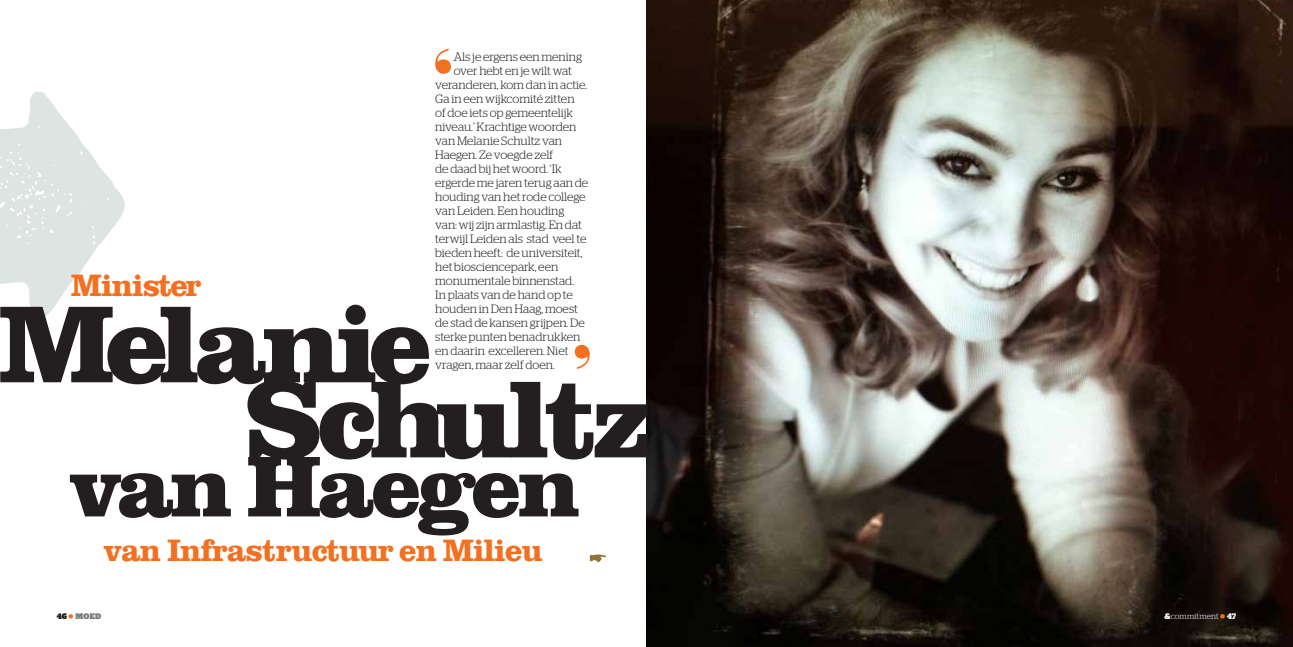
<style>
.page{position:relative;width:1293px;height:647px;background:#fff}
.page>*{position:absolute;margin:0;border:0;box-sizing:border-box;transform-origin:0 0}
.t1{font:700 expanded 113px "Clarendon URW";letter-spacing:-.04em;color:#231f20}
.t2{font:700 expanded 89px "Clarendon URW";letter-spacing:-.035em;color:#231f20}
.t3{font:700 32px "Clarendon URW";letter-spacing:-.025em;color:#f37021}
.t4{font:300 12px "Stag";color:#231f20}
.t5{font:300 8px "Stag";letter-spacing:.02em;color:#fff}
.t6{font:900 8px "Stag";letter-spacing:.02em;color:#77797b}
.s1{color:#231f20}
.s2{font-size:13px;color:#f37021}
.s3{font-weight:700}
.s4{font-weight:900;font-size:13px;color:#f37021}
</style>
<div class="page">
<svg style="left:0;top:91px;width:125px;height:230px"></svg>
<img style="left:646px;top:0;width:647px;height:646px">
<svg style="left:590px;top:554px;width:16px;height:8px"></svg>
<svg style="left:435px;top:49px;width:16px;height:25px"></svg>
<svg style="left:575px;top:344px;width:15px;height:25px"></svg>
<p class="t4" style="left:454px;top:50px;width:130px">Als je ergens een mening</p>
<p class="t4" style="left:454px;top:64px;width:120px">over hebt en je wilt wat</p>
<p class="t4" style="left:435px;top:78px;width:154px">veranderen, kom dan in actie.</p>
<p class="t4" style="left:435px;top:92px;width:141px">Ga in een wijkcomité zitten</p>
<p class="t4" style="left:435px;top:106px;width:139px">of doe iets op gemeentelijk</p>
<p class="t4" style="left:435px;top:120px;width:143px">niveau.’ Krachtige woorden</p>
<p class="t4" style="left:435px;top:134px;width:128px">van Melanie Schultz van</p>
<p class="t4" style="left:435px;top:148px;width:119px">Haegen. Ze voegde zelf</p>
<p class="t4" style="left:435px;top:162px;width:128px">de daad bij het woord. ‘Ik</p>
<p class="t4" style="left:435px;top:176px;width:155px">ergerde me jaren terug aan de</p>
<p class="t4" style="left:435px;top:190px;width:152px">houding van het rode college</p>
<p class="t4" style="left:435px;top:204px;width:131px">van Leiden. Een houding</p>
<p class="t4" style="left:435px;top:218px;width:148px">van: wij zijn armlastig. En dat</p>
<p class="t4" style="left:435px;top:232px;width:153px">terwijl Leiden als stad veel te</p>
<p class="t4" style="left:435px;top:246px;width:149px">bieden heeft: de universiteit,</p>
<p class="t4" style="left:435px;top:260px;width:124px">het biosciencepark, een</p>
<p class="t4" style="left:435px;top:274px;width:140px">monumentale binnenstad.</p>
<p class="t4" style="left:435px;top:288px;width:139px">In plaats van de hand op te</p>
<p class="t4" style="left:435px;top:302px;width:144px">houden in Den Haag, moest</p>
<p class="t4" style="left:435px;top:316px;width:151px">de stad de kansen grijpen. De</p>
<p class="t4" style="left:435px;top:330px;width:146px">sterke punten benadrukken</p>
<p class="t4" style="left:435px;top:344px;width:135px">en daarin excelleren. Niet</p>
<p class="t4" style="left:435px;top:358px;width:121px">vragen, maar zelf doen.</p>
<h3 class="t3" style="left:71px;top:266px;width:132px">Minister</h3>
<h1 class="t1" style="left:-1px;top:278px;width:436px">Melanie</h1>
<h1 class="t1" style="left:243px;top:353px;width:409px">Schultz</h1>
<h2 class="t2" style="left:69px;top:434px;width:511px">van Haegen</h2>
<h3 class="t3" style="left:104px;top:531px;width:441px">van Infrastructuur en Milieu</h3>
<p class="t6" style="left:57px;top:610px;width:46px"><span class="s1">46</span> <span class="s2">•</span> MOED</p>
<p class="t5" style="left:1164px;top:611px;width:73px"><span class="s3">&amp;</span>commitment <span class="s4">•</span> <span class="s3">47</span></p>
</div>
